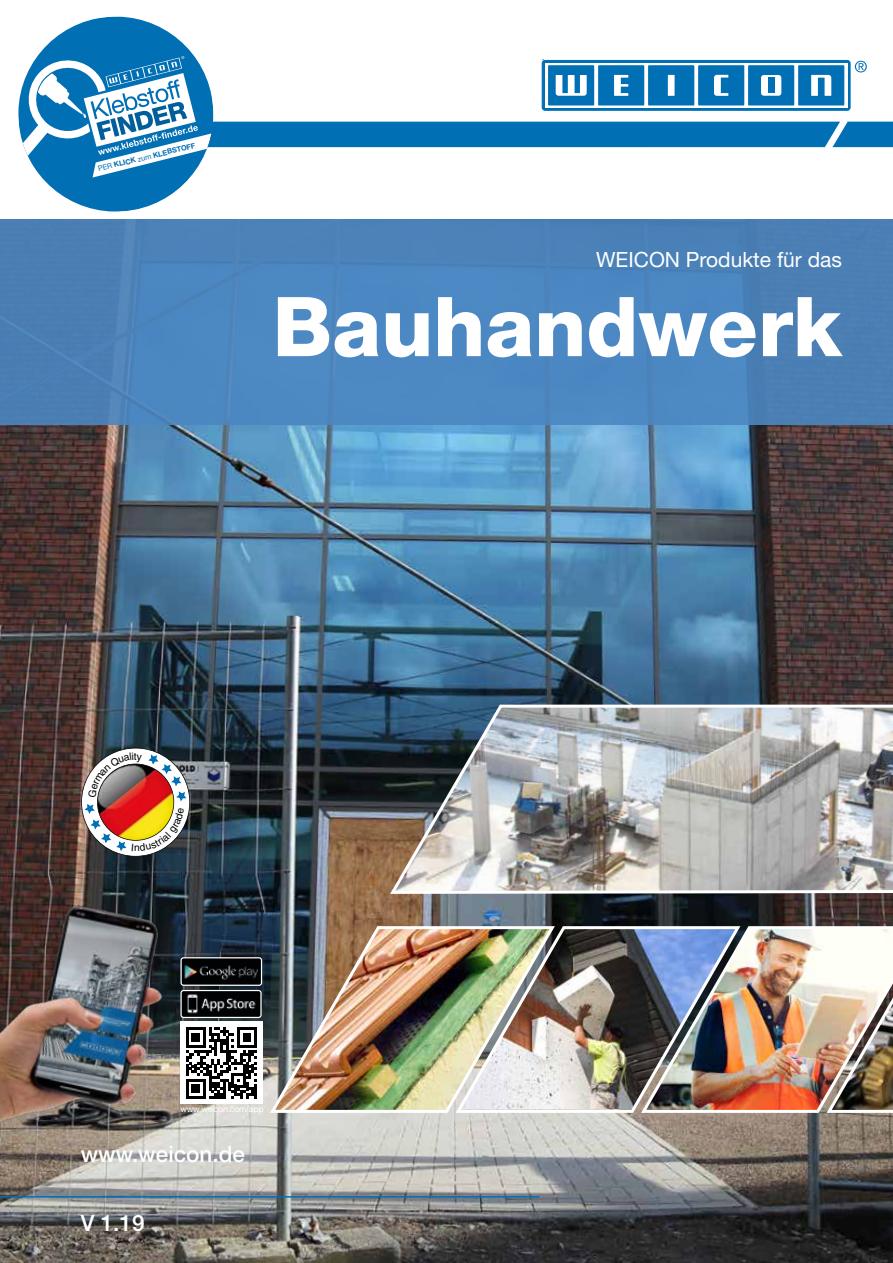
<style>
.page{position:relative;width:893px;height:1263px;background:#fff}
.page>*{position:absolute;margin:0;border:0;box-sizing:border-box;transform-origin:0 0}
.t1{font:800 82.65px "Helvetica Neue";color:#fff}
.t2{font:500 22.5px "Helvetica Neue";color:#fff}
.t3{font:21px "Helvetica Neue";color:#fff}
.t4{font:10.35px "Helvetica";color:#000}
.t5{font:8.7px "Helvetica Neue";letter-spacing:-.025em;color:#fff}
.t6{font:700 7.35px "Helvetica Neue CE";color:#006fb4}
.s1{font-weight:400}
</style>
<div class="page">
<img style="left:0;top:424px;width:893px;height:839px">
<img style="left:742px;top:923px;width:82px;height:191px">
<img style="left:824px;top:923px;width:69px;height:191px">
<img style="left:387px;top:703px;width:506px;height:192px">
<img style="left:267px;top:923px;width:186px;height:191px">
<img style="left:453px;top:923px;width:289px;height:191px">
<hr style="left:0;top:1196px;width:539px;height:1px;background:#006fb4">
<div style="left:0;top:219px;width:893px;height:205px;background:#4b87c2"></div>
<img style="left:229px;top:959px;width:31px;height:25px">
<div style="left:180px;top:957px;width:82px;height:29px;border:1px solid #fff;border-radius:3px"></div>
<img style="left:229px;top:992px;width:31px;height:24px">
<div style="left:180px;top:990px;width:82px;height:28px;border:1px solid #fff;border-radius:2px"></div>
<div style="left:180px;top:1022px;width:83px;height:82px;background:#fff"></div>
<svg style="left:229px;top:1027px;width:28px;height:72px"></svg>
<img style="left:0;top:847px;width:229px;height:384px">
<svg style="left:18px;top:16px;width:875px;height:196px"></svg>
<img style="left:81px;top:746px;width:111px;height:110px">
<p class="t6" style="left:97px;top:165px;width:101px;rotate:-14deg"><span class="s1">PER</span> KLICK <span class="s1">zum</span> KLEBSTOFF</p>
<p class="t3" style="left:596px;top:247px;width:247px">WEICON Produkte für das</p>
<h1 class="t1" style="left:273px;top:277px;width:571px">Bauhandwerk</h1>
<p class="t4" style="left:134px;top:750px;width:4px">t</p>
<p class="t4" style="left:134px;top:842px;width:7px">n</p>
<p class="t5" style="left:181px;top:1104px;width:84px">www.weicon.com/app</p>
<p class="t2" style="left:81px;top:1140px;width:166px">www.weicon.de</p>
<p class="t2" style="left:81px;top:1210px;width:65px">V 1.19</p>
</div>
